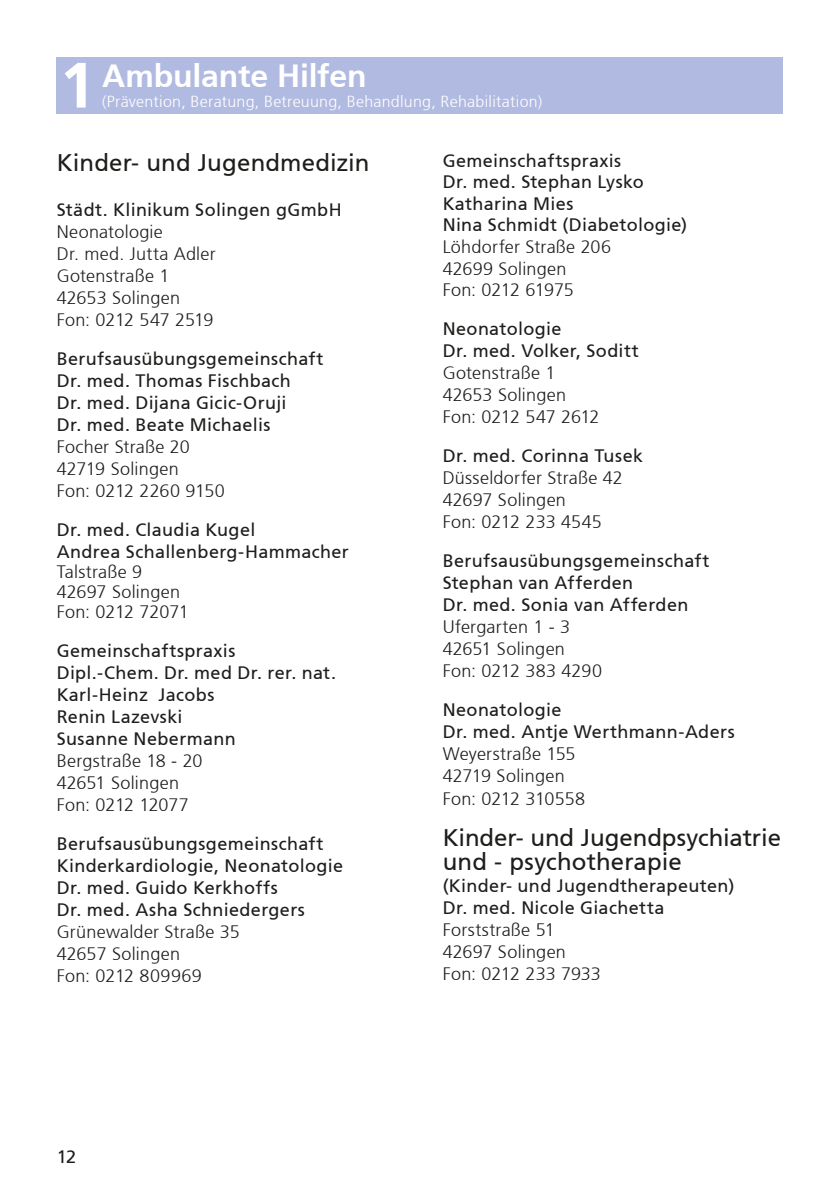
<style>
.page{position:relative;width:840px;height:1191px;background:#fff}
.page>*{position:absolute;margin:0;border:0;box-sizing:border-box;transform-origin:0 0}
.t1{font:700 32px "Frutiger";letter-spacing:-.005em;color:#fff}
.Zwischenüberschrifte{font:24px/24px "Frutiger";color:#1d1d1b}
.t2{font:18px/22px "Frutiger";letter-spacing:.02em;color:#1d1d1b}
.t3{font:300 18px/22px "Frutiger";letter-spacing:.015em;color:#1d1d1b}
.t4{font:300 16px "Frutiger";letter-spacing:.015em;color:#fff}
.s1{font-size:64px}
.s2{font-weight:400}
.s3{font-weight:300}
</style>
<div class="page">
<div style="left:57px;top:57px;width:725px;height:56px;background:#b1bae0"></div>
<h1 class="t1" style="left:60px;top:57px;width:308px"><span class="s1">1</span> Ambulante Hilfen</h1>
<p class="t4" style="left:102px;top:92px;width:441px">(Prävention, Beratung, Betreuung, Behandlung, Rehabilitation)</p>
<h2 class="Zwischenüberschrifte" style="left:57px;top:151px;width:314px">Kinder- und Jugendmedizin</h2>
<p class="t3" style="left:57px;top:199px;width:286px"><span class="s2">Städt. Klinikum Solingen gGmbH<br></span>Neonatologie<br>Dr. med. Jutta Adler<br>Gotenstraße 1<br>42653 Solingen<br>Fon: 0212 547 2519</p>
<p class="t2" style="left:57px;top:348px;width:268px">Berufsausübungsgemeinschaft<br>Dr. med. Thomas Fischbach<br>Dr. med. Dijana Gicic-Oruji<br>Dr. med. Beate Michaelis<br><span class="s3">Focher Straße 20<br>42719 Solingen<br>Fon: 0212 2260 9150</span></p>
<p class="t2" style="left:57px;top:519px;width:293px">Dr. med. Claudia Kugel<br>Andrea Schallenberg-Hammacher</p>
<p class="t3" style="left:57px;top:562px;width:134px;line-height:20px">Talstraße 9<br>42697 Solingen<br>Fon: 0212 72071</p>
<p class="t2" style="left:57px;top:640px;width:281px">Gemeinschaftspraxis<br>Dipl.-Chem. Dr. med Dr. rer. nat.<br>Karl-Heinz Jacobs<br>Renin Lazevski<br>Susanne Nebermann<br><span class="s3">Bergstraße 18 - 20<br>42651 Solingen<br>Fon: 0212 12077</span></p>
<p class="t2" style="left:57px;top:833px;width:287px">Berufsausübungsgemeinschaft<br>Kinderkardiologie, Neonatologie<br>Dr. med. Guido Kerkhoffs<br>Dr. med. Asha Schniedergers<br><span class="s3">Grünewalder Straße 35<br>42657 Solingen<br>Fon: 0212 809969</span></p>
<p class="t2" style="left:57px;top:1145px;width:21px">12</p>
<p class="t2" style="left:442px;top:150px;width:246px">Gemeinschaftspraxis<br>Dr. med. Stephan Lysko<br>Katharina Mies<br>Nina Schmidt (Diabetologie)<br><span class="s3">Löhdorfer Straße 206<br>42699 Solingen<br>Fon: 0212 61975</span></p>
<p class="t3" style="left:442px;top:318px;width:197px"><span class="s2">Neonatologie<br>Dr. med. Volker, Soditt<br></span>Gotenstraße 1<br>42653 Solingen<br>Fon: 0212 547 2612</p>
<p class="t3" style="left:442px;top:445px;width:202px"><span class="s2">Dr. med. Corinna Tusek<br></span>Düsseldorfer Straße 42<br>42697 Solingen<br>Fon: 0212 233 4545</p>
<p class="t2" style="left:442px;top:550px;width:268px">Berufsausübungsgemeinschaft<br>Stephan van Afferden<br>Dr. med. Sonia van Afferden<br><span class="s3">Ufergarten 1 - 3<br>42651 Solingen<br>Fon: 0212 383 4290</span></p>
<p class="t3" style="left:442px;top:699px;width:293px"><span class="s2">Neonatologie<br>Dr. med. Antje Werthmann-Aders<br></span>Weyerstraße 155<br>42719 Solingen<br>Fon: 0212 310558</p>
<p class="Zwischenüberschrifte" style="left:442px;top:825px;width:340px">Kinder- und Jugendpsychiatrie und - psychotherapie</p>
<p class="t2" style="left:442px;top:874px;width:293px">(Kinder- und Jugendtherapeuten)<br>Dr. med. Nicole Giachetta<br><span class="s3">Forststraße 51<br>42697 Solingen<br>Fon: 0212 233 7933</span></p>
</div>
